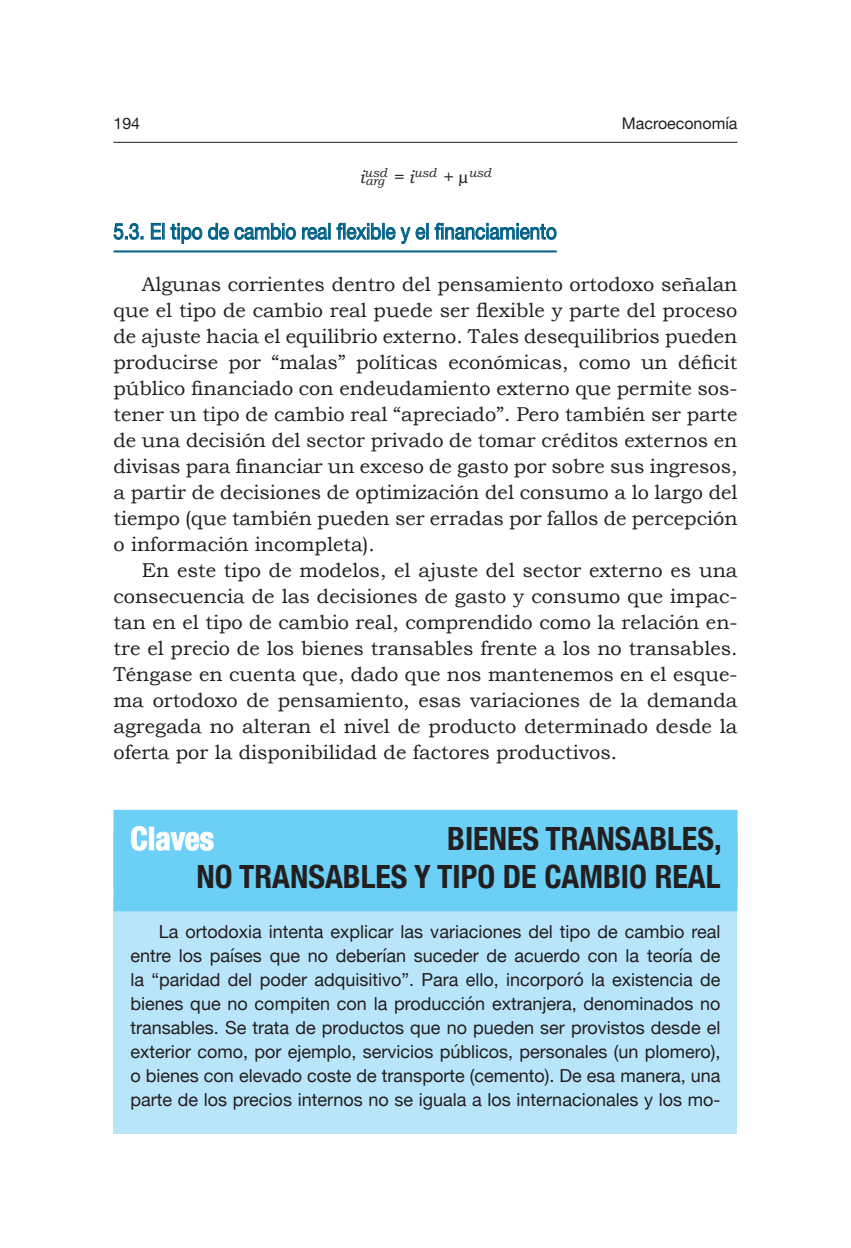
<style>
.page{position:relative;width:851px;height:1248px;background:#fff}
.page>*{position:absolute;margin:0;border:0;box-sizing:border-box;transform-origin:0 0}
.Claves_tit{font:700 condensed 32px "Helvetica Neue";color:#231f20}
.Claves_tit-2{font:700 condensed 32px "Helvetica Neue";color:#fff}
.Subtitulo_2{font:22px "Helvetica Neue";color:#006086;scale:.85 1}
.Texto{font:20px/26px "Bookman Old Style";color:#231f20;text-align:justify}
.Claves_txt{font:18px/24px "Helvetica Neue";color:#231f20;text-align:justify}
.t1{font:16px "Helvetica Neue";color:#231f20}
.Fórmulas{font:italic 12.6px "Bookman Old Style";color:#231f20}
.Texto-2{font:italic 12px "Bookman Old Style";color:#231f20}
.s1{font-size:18px}
.s2{font-style:normal;font-size:18px}
</style>
<div class="page">
<hr style="left:113px;top:142px;width:624px;height:1px;background:#231f20">
<div style="left:114px;top:898px;width:623px;height:235px;background:#b9e5fa"></div>
<hr style="left:113px;top:250px;width:443px;height:2px;background:#006086">
<div style="left:113px;top:809px;width:624px;height:40px;background:#6bcff6"></div>
<div style="left:113px;top:848px;width:624px;height:40px;background:#6bcff6"></div>
<div style="left:113px;top:871px;width:624px;height:40px;background:#6bcff6"></div>
<svg style="left:113px;top:223px;width:30px;height:17px"></svg>
<svg style="left:150px;top:222px;width:14px;height:18px"></svg>
<svg style="left:170px;top:222px;width:160px;height:22px"></svg>
<svg style="left:336px;top:222px;width:92px;height:23px"></svg>
<svg style="left:434px;top:222px;width:123px;height:18px"></svg>
<svg style="left:131px;top:826px;width:17px;height:25px"></svg>
<div style="left:149px;top:827px;width:5px;height:22px;border:1px solid #fff"></div>
<svg style="left:155px;top:831px;width:59px;height:20px"></svg>
<p class="t1" style="left:113px;top:111px;width:28px">194</p>
<p class="t1" style="left:621px;top:111px;width:117px">Macroeconomía</p>
<p class="Fórmulas" style="left:359px;top:165px;width:133px"><span class="s1">i</span>usd <span class="s1">= i</span>usd <span class="s1">+</span> <span class="s2">µ</span>usd</p>
<p class="Subtitulo_2" style="left:113px;top:215px;width:523px">5.3. El tipo de cambio real flexible y el financiamiento</p>
<p class="Texto" style="left:113px;top:271px;width:625px;text-indent:28px">Algunas corrientes dentro del pensamiento ortodoxo señalan que el tipo de cambio real puede ser flexible y parte del proceso de ajuste hacia el equilibrio externo. Tales desequilibrios pueden producirse por “malas” políticas económicas, como un déficit público financiado con endeudamiento externo que permite sos&shy;tener un tipo de cambio real “apreciado”. Pero también ser parte de una decisión del sector privado de tomar créditos externos en divisas para financiar un exceso de gasto por sobre sus ingresos, a partir de decisiones de optimización del consumo a lo largo del tiempo (que también pueden ser erradas por fallos de percepción o información incompleta).</p>
<p class="Texto" style="left:113px;top:557px;width:625px;text-indent:28px">En este tipo de modelos, el ajuste del sector externo es una consecuencia de las decisiones de gasto y consumo que impac&shy;tan en el tipo de cambio real, comprendido como la relación en&shy;tre el precio de los bienes transables frente a los no transables.<br>Téngase en cuenta que, dado que nos mantenemos en el esque&shy;ma ortodoxo de pensamiento, esas variaciones de la demanda agregada no alteran el nivel de producto determinado desde la oferta por la disponibilidad de factores productivos.</p>
<p class="Texto-2" style="left:365px;top:173px;width:20px">arg</p>
<p class="Claves_tit-2" style="left:130px;top:811px;width:85px">Claves</p>
<p class="Claves_tit" style="left:447px;top:811px;width:276px">BIENES TRANSABLES,</p>
<p class="Claves_tit" style="left:196px;top:850px;width:525px">NO TRANSABLES Y TIPO DE CAMBIO REAL</p>
<p class="Claves_txt" style="left:130px;top:920px;width:591px;text-indent:28px">La ortodoxia intenta explicar las variaciones del tipo de cambio real entre los países que no deberían suceder de acuerdo con la teoría de la “paridad del poder adquisitivo”. Para ello, incorporó la existencia de bienes que no compiten con la producción extranjera, denominados no transables. Se trata de productos que no pueden ser provistos desde el exterior como, por ejemplo, servicios públicos, personales (un plomero), o bienes con elevado coste de transporte (cemento). De esa manera, una parte de los precios internos no se iguala a los internacionales y los mo-</p>
</div>
